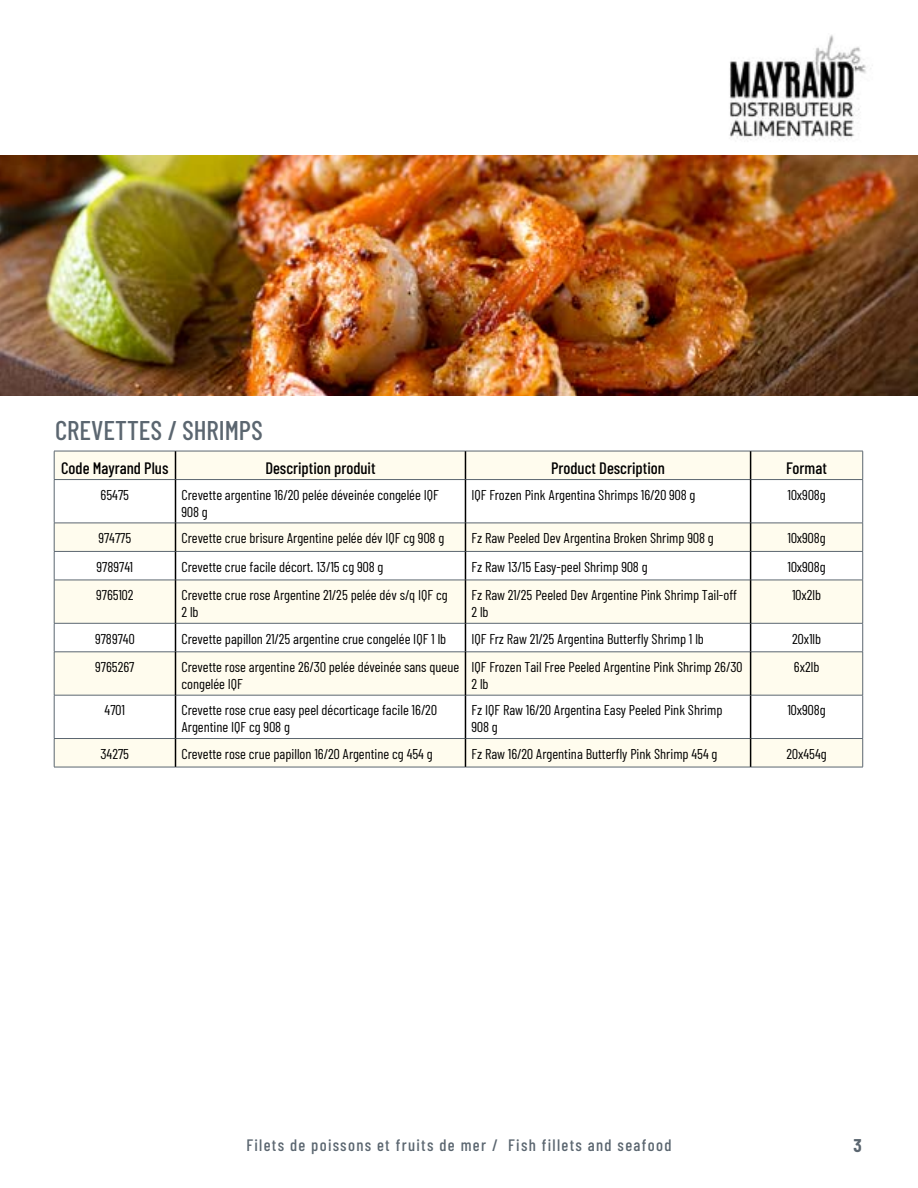
<style>
.page{position:relative;width:918px;height:1188px;background:#fff}
.page>*{position:absolute;margin:0;border:0;box-sizing:border-box;transform-origin:0 0}
.t1{font:500 27px "Barlow Condensed";color:#5b6670}
.t2{font:700 18px "Barlow Condensed";color:#5b6670}
.t3{font:500 16.5px "Barlow Condensed";color:#000}
.t4{font:500 16.5px "Barlow Condensed";letter-spacing:.08em;color:#5b6670}
.t5{font:14.25px/17.1px "Barlow Condensed";color:#000}
</style>
<div class="page">
<img style="left:729px;top:35px;width:142px;height:105px">
<img style="left:0;top:156px;width:918px;height:240px">
<div style="left:55px;top:452px;width:807px;height:315px;background:#fffcee"></div>
<svg style="left:55px;top:480px;width:807px;height:258px"></svg>
<hr style="left:54px;top:451px;width:122px;height:1px;background:#5b6670">
<svg style="left:54px;top:451px;width:1px;height:28px"></svg>
<hr style="left:176px;top:451px;width:289px;height:1px;background:#5b6670">
<hr style="left:465px;top:451px;width:286px;height:1px;background:#5b6670">
<hr style="left:751px;top:451px;width:112px;height:1px;background:#5b6670">
<svg style="left:862px;top:451px;width:1px;height:28px"></svg>
<hr style="left:54px;top:479px;width:122px;height:1px;background:#5b6670">
<hr style="left:54px;top:480px;width:1px;height:43px;background:#5b6670">
<hr style="left:176px;top:479px;width:289px;height:1px;background:#5b6670">
<hr style="left:465px;top:479px;width:286px;height:1px;background:#5b6670">
<hr style="left:751px;top:479px;width:112px;height:1px;background:#5b6670">
<hr style="left:862px;top:480px;width:1px;height:43px;background:#5b6670">
<hr style="left:54px;top:523px;width:122px;height:1px;background:#5b6670">
<hr style="left:176px;top:523px;width:289px;height:1px;background:#5b6670">
<hr style="left:465px;top:523px;width:286px;height:1px;background:#5b6670">
<hr style="left:751px;top:523px;width:112px;height:1px;background:#5b6670">
<hr style="left:54px;top:551px;width:122px;height:1px;background:#5b6670">
<svg style="left:54px;top:523px;width:1px;height:57px"></svg>
<hr style="left:176px;top:551px;width:289px;height:1px;background:#5b6670">
<hr style="left:465px;top:551px;width:286px;height:1px;background:#5b6670">
<hr style="left:751px;top:551px;width:112px;height:1px;background:#5b6670">
<svg style="left:862px;top:523px;width:1px;height:57px"></svg>
<hr style="left:54px;top:580px;width:122px;height:1px;background:#5b6670">
<hr style="left:54px;top:580px;width:1px;height:43px;background:#5b6670">
<hr style="left:176px;top:580px;width:289px;height:1px;background:#5b6670">
<hr style="left:465px;top:580px;width:286px;height:1px;background:#5b6670">
<hr style="left:751px;top:580px;width:112px;height:1px;background:#5b6670">
<hr style="left:862px;top:580px;width:1px;height:43px;background:#5b6670">
<hr style="left:54px;top:623px;width:122px;height:1px;background:#5b6670">
<svg style="left:54px;top:623px;width:1px;height:29px"></svg>
<hr style="left:176px;top:623px;width:289px;height:1px;background:#5b6670">
<hr style="left:465px;top:623px;width:286px;height:1px;background:#5b6670">
<hr style="left:751px;top:623px;width:112px;height:1px;background:#5b6670">
<svg style="left:862px;top:623px;width:1px;height:29px"></svg>
<hr style="left:54px;top:652px;width:122px;height:1px;background:#5b6670">
<hr style="left:54px;top:652px;width:1px;height:43px;background:#5b6670">
<hr style="left:176px;top:652px;width:289px;height:1px;background:#5b6670">
<hr style="left:465px;top:652px;width:286px;height:1px;background:#5b6670">
<hr style="left:751px;top:652px;width:112px;height:1px;background:#5b6670">
<hr style="left:862px;top:652px;width:1px;height:43px;background:#5b6670">
<hr style="left:54px;top:695px;width:122px;height:1px;background:#5b6670">
<hr style="left:54px;top:695px;width:1px;height:43px;background:#5b6670">
<hr style="left:176px;top:695px;width:289px;height:1px;background:#5b6670">
<hr style="left:465px;top:695px;width:286px;height:1px;background:#5b6670">
<hr style="left:751px;top:695px;width:112px;height:1px;background:#5b6670">
<hr style="left:862px;top:695px;width:1px;height:43px;background:#5b6670">
<hr style="left:54px;top:738px;width:122px;height:1px;background:#5b6670">
<svg style="left:54px;top:739px;width:1px;height:28px"></svg>
<hr style="left:176px;top:738px;width:289px;height:1px;background:#5b6670">
<hr style="left:465px;top:738px;width:286px;height:1px;background:#5b6670">
<hr style="left:751px;top:738px;width:112px;height:1px;background:#5b6670">
<svg style="left:862px;top:739px;width:1px;height:28px"></svg>
<hr style="left:54px;top:767px;width:122px;height:1px;background:#5b6670">
<hr style="left:176px;top:767px;width:289px;height:1px;background:#5b6670">
<hr style="left:465px;top:767px;width:286px;height:1px;background:#5b6670">
<hr style="left:751px;top:767px;width:112px;height:1px;background:#5b6670">
<svg style="left:175px;top:451px;width:1px;height:28px"></svg>
<svg style="left:465px;top:451px;width:1px;height:28px"></svg>
<svg style="left:750px;top:451px;width:1px;height:28px"></svg>
<hr style="left:175px;top:480px;width:1px;height:43px;background:#000">
<hr style="left:465px;top:480px;width:1px;height:43px;background:#000">
<hr style="left:750px;top:480px;width:1px;height:43px;background:#000">
<svg style="left:175px;top:523px;width:1px;height:57px"></svg>
<svg style="left:465px;top:523px;width:1px;height:57px"></svg>
<svg style="left:750px;top:523px;width:1px;height:57px"></svg>
<hr style="left:175px;top:580px;width:1px;height:43px;background:#000">
<hr style="left:465px;top:580px;width:1px;height:43px;background:#000">
<hr style="left:750px;top:580px;width:1px;height:43px;background:#000">
<svg style="left:175px;top:623px;width:1px;height:29px"></svg>
<svg style="left:465px;top:623px;width:1px;height:29px"></svg>
<svg style="left:750px;top:623px;width:1px;height:29px"></svg>
<hr style="left:175px;top:652px;width:1px;height:43px;background:#000">
<hr style="left:465px;top:652px;width:1px;height:43px;background:#000">
<hr style="left:750px;top:652px;width:1px;height:43px;background:#000">
<hr style="left:175px;top:695px;width:1px;height:43px;background:#000">
<hr style="left:465px;top:695px;width:1px;height:43px;background:#000">
<hr style="left:750px;top:695px;width:1px;height:43px;background:#000">
<svg style="left:175px;top:739px;width:1px;height:28px"></svg>
<svg style="left:465px;top:739px;width:1px;height:28px"></svg>
<svg style="left:750px;top:739px;width:1px;height:28px"></svg>
<h1 class="t1" style="left:55px;top:413px;width:209px">CREVETTES / SHRIMPS</h1>
<p class="t3" style="left:61px;top:457px;width:109px">Code Mayrand Plus</p>
<p class="t3" style="left:265px;top:457px;width:112px">Description produit</p>
<p class="t3" style="left:551px;top:457px;width:115px">Product Description</p>
<p class="t3" style="left:786px;top:457px;width:42px">Format</p>
<p class="t5" style="left:101px;top:486px;width:30px">65475</p>
<p class="t5" style="left:181px;top:486px;width:259px">Crevette argentine 16/20 pelée déveinée congelée IQF<br>908 g</p>
<p class="t5" style="left:471px;top:486px;width:225px">IQF Frozen Pink Argentina Shrimps 16/20 908 g</p>
<p class="t5" style="left:788px;top:486px;width:40px">10x908g</p>
<p class="t5" style="left:98px;top:529px;width:34px">974775</p>
<p class="t5" style="left:181px;top:529px;width:264px">Crevette crue brisure Argentine pelée dév IQF cg 908 g</p>
<p class="t5" style="left:471px;top:529px;width:244px">Fz Raw Peeled Dev Argentina Broken Shrimp 908 g</p>
<p class="t5" style="left:787px;top:529px;width:40px">10x908g</p>
<p class="t5" style="left:96px;top:558px;width:38px">9789741</p>
<p class="t5" style="left:181px;top:558px;width:204px">Crevette crue facile décort. 13/15 cg 908 g</p>
<p class="t5" style="left:471px;top:558px;width:178px">Fz Raw 13/15 Easy-peel Shrimp 908 g</p>
<p class="t5" style="left:787px;top:558px;width:40px">10x908g</p>
<p class="t5" style="left:96px;top:586px;width:39px">9765102</p>
<p class="t5" style="left:181px;top:586px;width:268px">Crevette crue rose Argentine 21/25 pelée dév s/q IQF cg<br>2 lb</p>
<p class="t5" style="left:471px;top:586px;width:267px">Fz Raw 21/25 Peeled Dev Argentine Pink Shrimp Tail-off<br>2 lb</p>
<p class="t5" style="left:792px;top:586px;width:31px">10x2lb</p>
<p class="t5" style="left:95px;top:629px;width:41px">9789740</p>
<p class="t5" style="left:181px;top:629px;width:266px">Crevette papillon 21/25 argentine crue congelée IQF 1 lb</p>
<p class="t5" style="left:471px;top:629px;width:234px">IQF Frz Raw 21/25 Argentina Butterfly Shrimp 1 lb</p>
<p class="t5" style="left:792px;top:629px;width:31px">20x1lb</p>
<p class="t5" style="left:95px;top:658px;width:41px">9765267</p>
<p class="t5" style="left:181px;top:658px;width:279px">Crevette rose argentine 26/30 pelée déveinée sans queue congelée IQF</p>
<p class="t5" style="left:471px;top:658px;width:273px">IQF Frozen Tail Free Peeled Argentine Pink Shrimp 26/30<br>2 lb</p>
<p class="t5" style="left:794px;top:658px;width:27px">6x2lb</p>
<p class="t5" style="left:105px;top:701px;width:22px">4701</p>
<p class="t5" style="left:181px;top:701px;width:257px">Crevette rose crue easy peel décorticage facile 16/20<br>Argentine IQF cg 908 g</p>
<p class="t5" style="left:471px;top:701px;width:253px">Fz IQF Raw 16/20 Argentina Easy Peeled Pink Shrimp<br>908 g</p>
<p class="t5" style="left:787px;top:701px;width:40px">10x908g</p>
<p class="t5" style="left:100px;top:745px;width:30px">34275</p>
<p class="t5" style="left:181px;top:745px;width:253px">Crevette rose crue papillon 16/20 Argentine cg 454 g</p>
<p class="t5" style="left:471px;top:745px;width:248px">Fz Raw 16/20 Argentina Butterfly Pink Shrimp 454 g</p>
<p class="t5" style="left:787px;top:745px;width:42px">20x454g</p>
<p class="t4" style="left:246px;top:1134px;width:427px">Filets de poissons et fruits de mer / Fish fillets and seafood</p>
<p class="t2" style="left:854px;top:1134px;width:10px">3</p>
</div>
